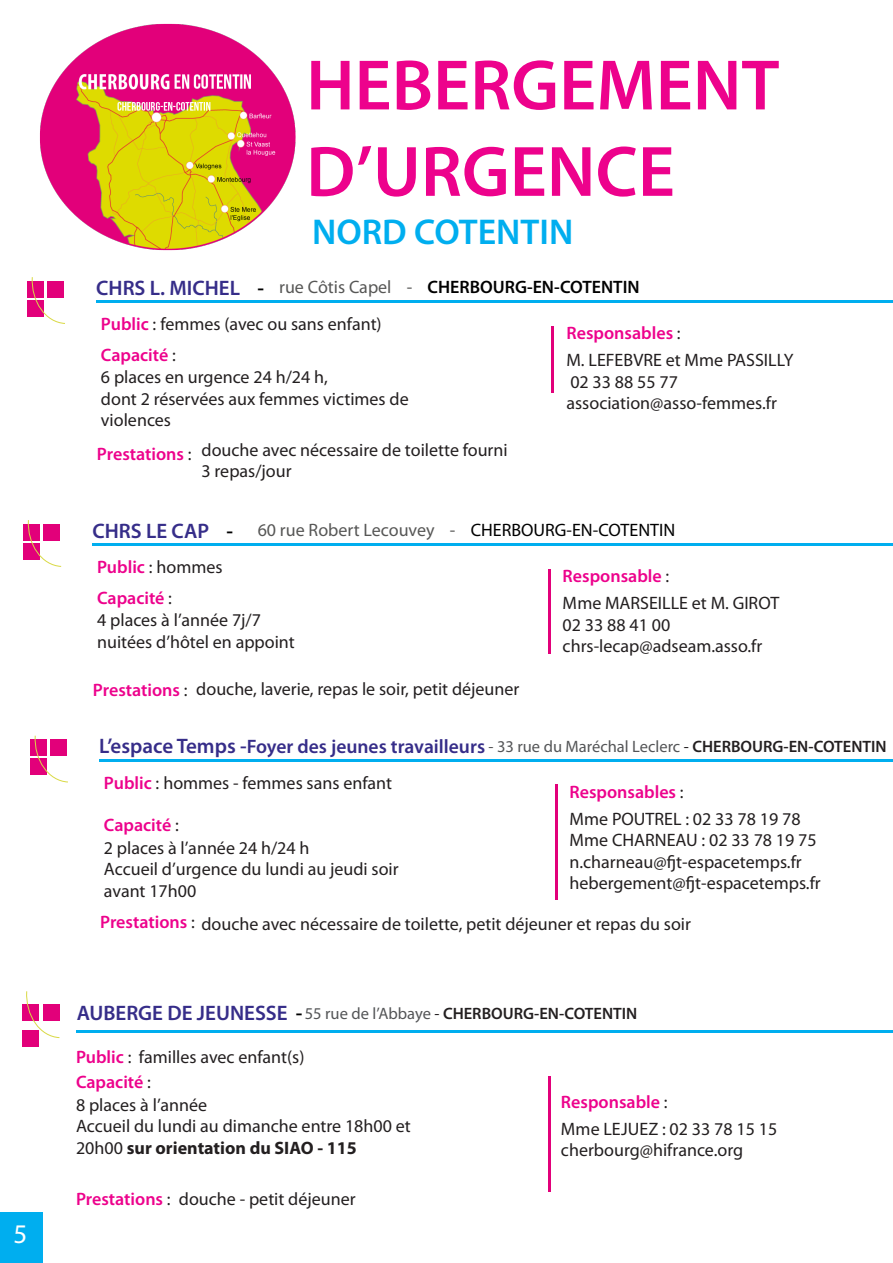
<style>
.page{position:relative;width:893px;height:1263px;background:#fff}
.page>*{position:absolute;margin:0;border:0;box-sizing:border-box;transform-origin:0 0}
.t1{font:600 72px "Myriad Pro";color:#ed028c}
.t2{font:600 36px "Myriad Pro";color:#00aeef}
.t3{font:27px "Myriad Pro";color:#fff}
.t4{font:600 21px "Myriad Pro";color:#362d89}
.t5{font:600 19.5px "Myriad Pro";color:#362d89}
.t6{font:18px/21.6px "Myriad Pro";color:#231f20}
.t7{font:600 18px "Myriad Pro";color:#ed028c}
.t8{font:18px "Myriad Pro";color:#000}
.t9{font:600 18px "Myriad Pro";color:#000}
.t10{font:16.5px "Myriad Pro";color:#545557}
.t11{font:600 16.5px "Myriad Pro";color:#231f20}
.s1{color:#000}
.s2{font-weight:400;color:#575756}
.s3{font-weight:600;color:#ed028c}
.s4{font-weight:400;color:#231f20}
.s5{color:#575756}
.s6{font-size:21px}
.s7{color:#231f20}
.s8{font-weight:600;color:#231f20}
.s9{font-weight:400;color:#545557}
.s10{font-weight:400}
.s11{font-weight:700}
</style>
<div class="page">
<div style="left:0;top:1212px;width:43px;height:51px;background:#00aeef"></div>
<hr style="left:96px;top:300px;width:797px;height:3px;background:#00aeef">
<div style="left:28px;top:281px;width:16px;height:16px;background:#e2007a"></div>
<div style="left:28px;top:300px;width:16px;height:16px;background:#e2007a"></div>
<svg style="left:31px;top:277px;width:34px;height:47px"></svg>
<hr style="left:552px;top:326px;width:2px;height:66px;background:#e2007a">
<hr style="left:92px;top:543px;width:801px;height:3px;background:#00aeef">
<div style="left:24px;top:524px;width:16px;height:16px;background:#e2007a"></div>
<div style="left:24px;top:543px;width:16px;height:16px;background:#e2007a"></div>
<svg style="left:27px;top:520px;width:35px;height:47px"></svg>
<hr style="left:548px;top:569px;width:2px;height:84px;background:#e2007a">
<hr style="left:99px;top:759px;width:794px;height:3px;background:#00aeef">
<div style="left:31px;top:739px;width:16px;height:17px;background:#e2007a"></div>
<div style="left:31px;top:759px;width:16px;height:16px;background:#e2007a"></div>
<svg style="left:34px;top:735px;width:34px;height:48px"></svg>
<hr style="left:555px;top:784px;width:3px;height:116px;background:#e2007a">
<hr style="left:77px;top:1030px;width:816px;height:2px;background:#00aeef">
<div style="left:22px;top:1005px;width:16px;height:16px;background:#e2007a"></div>
<div style="left:22px;top:1030px;width:16px;height:16px;background:#e2007a"></div>
<svg style="left:25px;top:991px;width:35px;height:47px"></svg>
<hr style="left:548px;top:1077px;width:3px;height:115px;background:#e2007a">
<img style="left:39px;top:23px;width:257px;height:228px">
<p class="t3" style="left:14px;top:1217px;width:15px">5</p>
<p class="t1" style="left:306px;top:39px;width:475px">HEBERGEMENT</p>
<p class="t1" style="left:306px;top:126px;width:370px">D’URGENCE</p>
<p class="t2" style="left:312px;top:209px;width:263px">NORD COTENTIN</p>
<p class="t4" style="left:96px;top:274px;width:169px">CHRS L. MICHEL <span class="s1">-</span></p>
<p class="t9" style="left:279px;top:275px;width:362px"><span class="s2">rue Côtis Capel -</span> CHERBOURG-EN-COTENTIN</p>
<p class="t6" style="left:101px;top:313px;width:282px"><span class="s3">Public</span> : femmes (avec ou sans enfant)</p>
<p class="t7" style="left:101px;top:343px;width:76px">Capacité <span class="s4">:</span></p>
<p class="t6" style="left:101px;top:366px;width:228px">6 places en urgence 24 h/24 h,</p>
<p class="t6" style="left:101px;top:388px;width:309px">dont 2 réservées aux femmes victimes de violences</p>
<p class="t7" style="left:97px;top:442px;width:96px">Prestations <span class="s4">:</span></p>
<p class="t6" style="left:202px;top:439px;width:308px">douche avec nécessaire de toilette fourni</p>
<p class="t6" style="left:202px;top:460px;width:92px">3 repas/jour</p>
<p class="t7" style="left:566px;top:322px;width:116px">Responsables <span class="s4">:</span></p>
<p class="t6" style="left:566px;top:349px;width:228px">M. LEFEBVRE et Mme PASSILLY</p>
<p class="t6" style="left:570px;top:370px;width:109px">02 33 88 55 77</p>
<p class="t6" style="left:566px;top:392px;width:212px">association@asso-femmes.fr</p>
<p class="t4" style="left:92px;top:517px;width:142px">CHRS LE CAP <span class="s1">-</span></p>
<p class="t8" style="left:258px;top:518px;width:419px"><span class="s5">60 rue Robert Lecouvey -</span> CHERBOURG-EN-COTENTIN</p>
<p class="t6" style="left:97px;top:556px;width:127px"><span class="s3">Public</span> : hommes</p>
<p class="t7" style="left:97px;top:586px;width:76px">Capacité <span class="s4">:</span></p>
<p class="t6" style="left:97px;top:609px;width:165px">4 places à l’année 7j/7</p>
<p class="t6" style="left:97px;top:630px;width:199px">nuitées d’hôtel en appoint</p>
<p class="t7" style="left:93px;top:679px;width:96px">Prestations <span class="s4">:</span></p>
<p class="t6" style="left:196px;top:678px;width:325px">douche, laverie, repas le soir, petit déjeuner</p>
<p class="t7" style="left:563px;top:565px;width:108px">Responsable <span class="s4">:</span></p>
<p class="t6" style="left:563px;top:592px;width:218px">Mme MARSEILLE et M. GIROT</p>
<p class="t6" style="left:563px;top:613px;width:109px">02 33 88 41 00</p>
<p class="t6" style="left:563px;top:635px;width:201px">chrs-lecap@adseam.asso.fr</p>
<p class="t5" style="left:99px;top:734px;width:387px"><span class="s6">L’espace Temps -</span>Foyer des jeunes travailleurs</p>
<p class="t10" style="left:488px;top:736px;width:400px">- 33 rue du Maréchal Leclerc <span class="s7">-</span> <span class="s8">CHERBOURG-EN-COTENTIN</span></p>
<p class="t6" style="left:104px;top:771px;width:290px"><span class="s3">Public</span> : hommes - femmes sans enfant</p>
<p class="t7" style="left:104px;top:814px;width:76px">Capacité <span class="s4">:</span></p>
<p class="t6" style="left:104px;top:836px;width:207px">2 places à l’année 24 h/24 h</p>
<p class="t6" style="left:104px;top:858px;width:296px">Accueil d’urgence du lundi au jeudi soir</p>
<p class="t6" style="left:104px;top:880px;width:94px">avant 17h00</p>
<p class="t7" style="left:100px;top:911px;width:96px">Prestations <span class="s4">:</span></p>
<p class="t6" style="left:201px;top:913px;width:491px">douche avec nécessaire de toilette, petit déjeuner et repas du soir</p>
<p class="t7" style="left:569px;top:780px;width:116px">Responsables <span class="s4">:</span></p>
<p class="t6" style="left:569px;top:807px;width:233px">Mme POUTREL : 02 33 78 19 78</p>
<p class="t6" style="left:569px;top:829px;width:249px">Mme CHARNEAU : 02 33 78 19 75</p>
<p class="t6" style="left:569px;top:851px;width:234px">n.charneau@fjt-espacetemps.fr</p>
<p class="t6" style="left:569px;top:872px;width:253px">hebergement@fjt-espacetemps.fr</p>
<p class="t4" style="left:77px;top:1000px;width:227px">AUBERGE DE JEUNESSE <span class="s1">-</span></p>
<p class="t11" style="left:305px;top:1003px;width:334px"><span class="s9">55 rue de l’Abbaye</span> <span class="s10">-</span> CHERBOURG-EN-COTENTIN</p>
<p class="t6" style="left:76px;top:1046px;width:230px"><span class="s3">Public</span> : familles avec enfant(s)</p>
<p class="t7" style="left:76px;top:1071px;width:76px">Capacité <span class="s4">:</span></p>
<p class="t6" style="left:76px;top:1093px;width:133px">8 places à l’année</p>
<p class="t6" style="left:76px;top:1115px;width:336px">Accueil du lundi au dimanche entre 18h00 et<br>20h00 <span class="s11">sur orientation du SIAO - 115</span></p>
<p class="t7" style="left:561px;top:1091px;width:108px">Responsable <span class="s4">:</span></p>
<p class="t6" style="left:561px;top:1118px;width:218px">Mme LEJUEZ : 02 33 78 15 15</p>
<p class="t6" style="left:561px;top:1139px;width:184px">cherbourg@hifrance.org</p>
<p class="t7" style="left:76px;top:1188px;width:96px">Prestations <span class="s4">:</span></p>
<p class="t6" style="left:179px;top:1188px;width:178px">douche - petit déjeuner</p>
</div>
